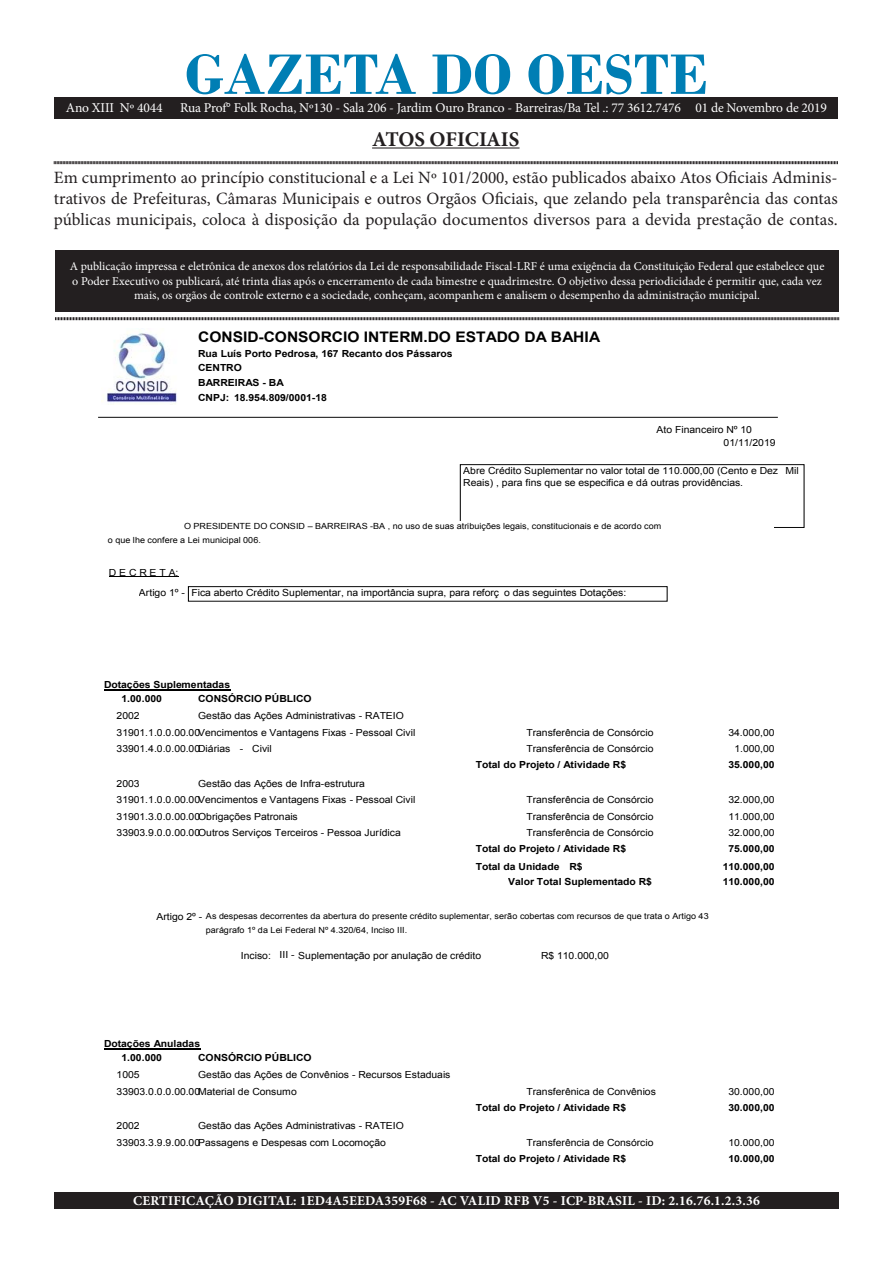
<style>
.page{position:relative;width:893px;height:1263px;background:#fff}
.page>*{position:absolute;margin:0;border:0;box-sizing:border-box;transform-origin:0 0}
.t1{font:700 60px "Bodoni";color:#007eb4}
.t2{font:700 21px "Minion Pro";letter-spacing:-.005em;color:#231f20}
.t3{font:17.25px/20.7px "Minion Pro";color:#231f20;text-align:justify}
.t4{font:700 14.55px "Arial";color:#000;scale:1.07 1}
.t5{font:13.5px "Minion Pro";letter-spacing:-.01em;color:#fff}
.t6{font:700 13.5px "Minion Pro";letter-spacing:.015em;color:#fff}
.t7{font:12px/14.4px "Minion Pro";color:#fff;text-align:center}
.t8{font:9.75px/16.5px "Arial";letter-spacing:-.005em;color:#000;scale:1.07 1}
.t9{font:700 9.75px/14.5px "Arial";letter-spacing:-.005em;color:#000;scale:1.07 1}
.t10{font:8.4px/13.5px "Arial";color:#000;scale:1.07 1}
.s1{font-style:inherit}
.s2{font-size:9.75px}
</style>
<div class="page">
<div style="left:55px;top:250px;width:784px;height:61px;background:#231f20"></div>
<hr style="left:372px;top:147px;width:147px;height:2px;background:#231f20">
<svg style="left:54px;top:161px;width:784px;height:4px;background:#908e8e"></svg>
<svg style="left:55px;top:317px;width:784px;height:4px;background:#908e8e"></svg>
<div style="left:54px;top:98px;width:784px;height:20px;background:#231f20"></div>
<div style="left:54px;top:1192px;width:785px;height:17px;background:#231f20"></div>
<hr style="left:98px;top:417px;width:680px;height:1px;background:#000">
<div style="left:460px;top:464px;width:344px;height:64px;border:1px solid #000"></div>
<div style="left:188px;top:586px;width:480px;height:16px;border:1px solid #000"></div>
<div style="left:108px;top:521px;width:666px;height:27px;background:#fff"></div>
<img style="left:102px;top:332px;width:75px;height:72px">
<hr style="left:109px;top:576px;width:69px;height:1px;background:#000">
<hr style="left:104px;top:689px;width:126px;height:1px;background:#000">
<hr style="left:104px;top:1048px;width:96px;height:1px;background:#000">
<p class="t1" style="left:185px;top:39px;width:525px">GAZETA DO OESTE</p>
<p class="t2" style="left:372px;top:124px;width:149px">ATOS OFICIAIS</p>
<p class="t3" style="left:54px;top:168px;width:785px">Em cumprimento ao princípio constitucional e a Lei Nº 101/2000, estão publicados abaixo Atos Oficiais Adminis&shy;trativos de Prefeituras, Câmaras Municipais e outros Orgãos Oficiais, que zelando pela transparência das contas públicas municipais, coloca à disposição da população documentos diversos para a devida prestação de contas.</p>
<p class="t7" style="left:70px;top:259px;width:756px">A publicação impressa e eletrônica de anexos dos relatórios da Lei de responsabilidade Fiscal-LRF é uma exigência da Constituição Federal que estabelece que o Poder Executivo os publicará, até trinta dias após o encerramento de cada bimestre e quadrimestre. O objetivo dessa periodicidade é permitir que, cada vez mais, os orgãos de controle externo e a sociedade, conheçam, acompanhem e analisem o desempenho da administração municipal.</p>
<p class="t5" style="left:66px;top:99px;width:98px">Ano XIII Nº 4044</p>
<p class="t5" style="left:180px;top:99px;width:648px">Rua Prof° Folk Rocha, Nº130 - Sala 206 - Jardim Ouro Branco - Barreiras/Ba Tel .: 77 3612.7476 01 de Novembro de 2019</p>
<p class="t4" style="left:198px;top:327px;width:377px">CONSID-CONSORCIO INTERM.DO ESTADO DA BAHIA</p>
<p class="t9" style="left:198px;top:376px;width:82px">BARREIRAS - BA<br>CNPJ:</p>
<p class="t9" style="left:198px;top:346px;width:239px">Rua Luís Porto Pedrosa, 167 Recanto dos Pássaros<br>CENTRO</p>
<p class="t9" style="left:234px;top:390px;width:88px">18.954.809/0001-18</p>
<p class="t8" style="left:657px;top:421px;width:91px">Ato Financeiro Nº 10</p>
<p class="t8" style="left:724px;top:435px;width:50px">01/11/2019</p>
<p class="t8" style="left:463px;top:464px;width:315px;line-height:12.8px">Abre Crédito Suplementar no valor total de 110.000,00 (Cento e Dez Mil<br>Reais) , para fins que se especifica e dá outras providências.</p>
<p class="t10" style="left:108px;top:519px;width:519px;text-indent:76px">O PRESIDENTE DO CONSID <span class="s1">–</span> BARREIRAS -BA , no uso de suas atribuições legais, constitucionais e de acordo com o que lhe confere a Lei municipal 006.</p>
<p class="t8" style="left:139px;top:562px;width:45px;line-height:20.1px;text-indent:-30px">D E C R E T A:<br>Artigo 1º -</p>
<p class="t8" style="left:191px;top:584px;width:408px">Fica aberto Crédito Suplementar, na importância supra, para reforç o das seguintes Dotações:</p>
<p class="t9" style="left:122px;top:678px;width:103px;line-height:13.6px;text-indent:-18px">Dotações Suplementadas<br>1.00.000</p>
<p class="t9" style="left:198px;top:691px;width:108px">CONSÓRCIO PÚBLICO</p>
<p class="t8" style="left:117px;top:708px;width:281px;text-indent:82px">Gestão das Ações Administrativas - RATEIO<br>31901.1.0.0.00.00Vencimentos e Vantagens Fixas - Pessoal Civil</p>
<p class="t8" style="left:117px;top:708px;width:23px">2002</p>
<p class="t8" style="left:526px;top:724px;width:120px">Transferência de Consórcio</p>
<p class="t8" style="left:728px;top:724px;width:45px">34.000,00</p>
<p class="t8" style="left:117px;top:741px;width:147px">33901.4.0.0.00.00Diárias - Civil</p>
<p class="t8" style="left:526px;top:741px;width:120px">Transferência de Consórcio</p>
<p class="t8" style="left:734px;top:741px;width:39px">1.000,00</p>
<p class="t9" style="left:476px;top:758px;width:142px">Total do Projeto / Atividade R$</p>
<p class="t9" style="left:728px;top:758px;width:45px">35.000,00</p>
<p class="t8" style="left:117px;top:775px;width:23px">2003</p>
<p class="t8" style="left:117px;top:775px;width:281px;text-indent:82px">Gestão das Ações de Infra-estrutura<br>31901.1.0.0.00.00Vencimentos e Vantagens Fixas - Pessoal Civil</p>
<p class="t8" style="left:526px;top:792px;width:120px">Transferência de Consórcio</p>
<p class="t8" style="left:728px;top:792px;width:45px">32.000,00</p>
<p class="t8" style="left:117px;top:808px;width:171px">31901.3.0.0.00.00Obrigações Patronais</p>
<p class="t8" style="left:526px;top:808px;width:120px">Transferência de Consórcio</p>
<p class="t8" style="left:728px;top:808px;width:45px">11.000,00</p>
<p class="t8" style="left:117px;top:824px;width:267px">33903.9.0.0.00.00Outros Serviços Terceiros - Pessoa Jurídica</p>
<p class="t8" style="left:526px;top:824px;width:120px">Transferência de Consórcio</p>
<p class="t8" style="left:728px;top:824px;width:45px">32.000,00</p>
<p class="t9" style="left:476px;top:842px;width:142px">Total do Projeto / Atividade R$</p>
<p class="t9" style="left:728px;top:842px;width:45px">75.000,00</p>
<p class="t9" style="left:476px;top:859px;width:101px">Total da Unidade R$</p>
<p class="t9" style="left:723px;top:859px;width:50px">110.000,00</p>
<p class="t9" style="left:508px;top:874px;width:136px">Valor Total Suplementado R$</p>
<p class="t9" style="left:723px;top:874px;width:50px">110.000,00</p>
<p class="t10" style="left:206px;top:909px;width:471px;line-height:14.5px;text-indent:-50px"><span class="s2">Artigo 2º -</span> As despesas decorrentes da abertura do presente crédito suplementar, serão cobertas com recursos de que trata o Artigo 43 parágrafo 1º da Lei Federal Nº 4.320/64, Inciso III.</p>
<p class="t8" style="left:241px;top:947px;width:226px">Inciso: III - Suplementação por anulação de crédito</p>
<p class="t8" style="left:541px;top:947px;width:65px">R$ 110.000,00</p>
<p class="t9" style="left:122px;top:1037px;width:75px;line-height:13.5px;text-indent:-18px">Dotações Anuladas<br>1.00.000</p>
<p class="t9" style="left:198px;top:1050px;width:108px">CONSÓRCIO PÚBLICO</p>
<p class="t8" style="left:117px;top:1066px;width:23px">1005</p>
<p class="t8" style="left:117px;top:1066px;width:313px;text-indent:82px">Gestão das Ações de Convênios - Recursos Estaduais<br>33903.0.0.0.00.00Material de Consumo</p>
<p class="t8" style="left:117px;top:1117px;width:270px;text-indent:82px">Gestão das Ações Administrativas - RATEIO<br>33903.3.9.9.00.00Passagens e Despesas com Locomoção</p>
<p class="t8" style="left:117px;top:1117px;width:23px">2002</p>
<p class="t8" style="left:526px;top:1083px;width:123px">Transferênica de Convênios</p>
<p class="t8" style="left:728px;top:1083px;width:45px">30.000,00</p>
<p class="t9" style="left:476px;top:1100px;width:142px">Total do Projeto / Atividade R$</p>
<p class="t9" style="left:728px;top:1100px;width:45px">30.000,00</p>
<p class="t8" style="left:526px;top:1134px;width:120px">Transferência de Consórcio</p>
<p class="t8" style="left:728px;top:1134px;width:45px">10.000,00</p>
<p class="t9" style="left:476px;top:1151px;width:142px">Total do Projeto / Atividade R$</p>
<p class="t9" style="left:728px;top:1151px;width:45px">10.000,00</p>
<p class="t6" style="left:133px;top:1191px;width:628px">CERTIFICAÇÃO DIGITAL: 1ED4A5EEDA359F68 - AC VALID RFB V5 - ICP-BRASIL - ID: 2.16.76.1.2.3.36</p>
</div>
